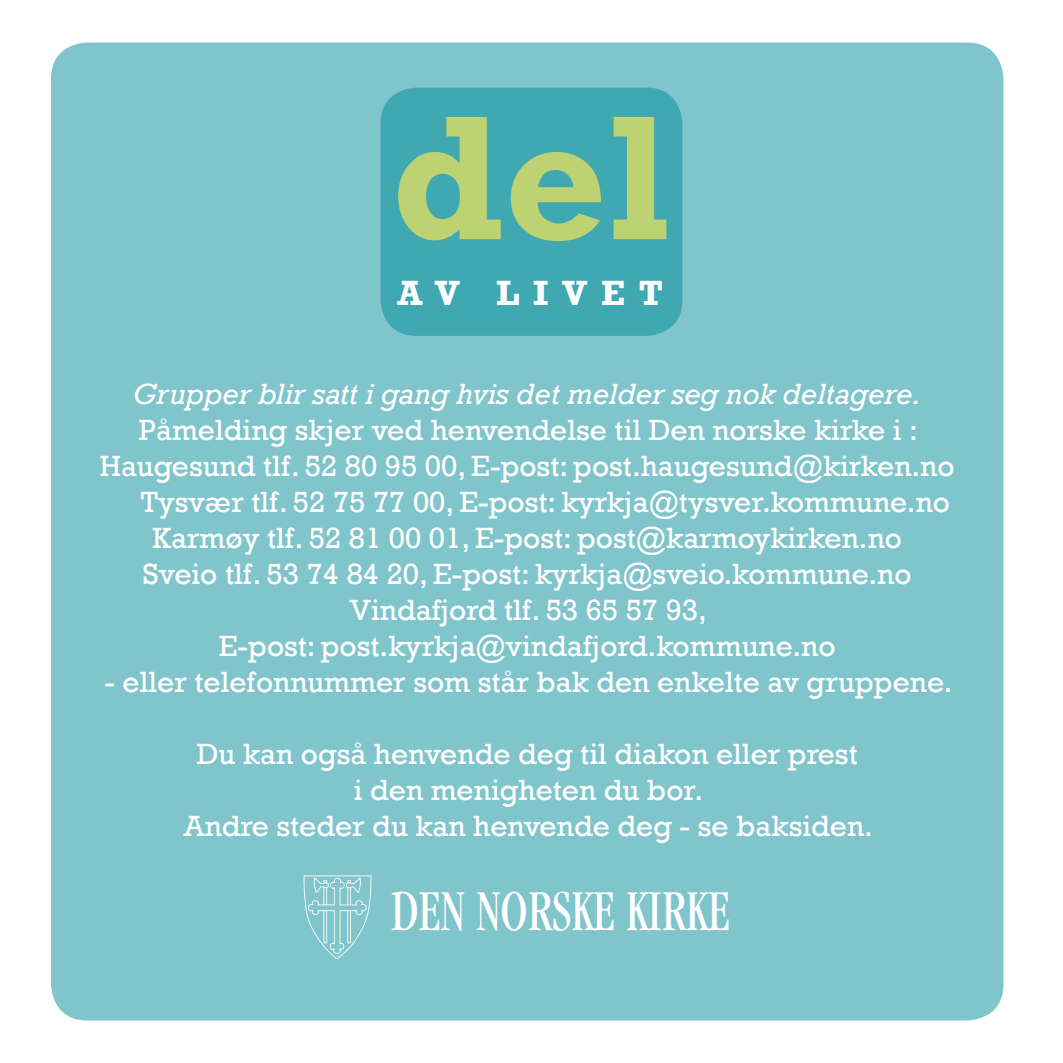
<style>
.page{position:relative;width:1063px;height:1063px;background:#fff}
.page>*{position:absolute;margin:0;border:0;box-sizing:border-box;transform-origin:0 0}
.t1{font:700 180px "Rockwell";color:#bcd273}
.t2{font:condensed 60px "Garamond";letter-spacing:.01em;color:#fff;scale:.8 1}
.t3{font:700 36px "Rockwell";letter-spacing:.38em;color:#fcfdfe}
.t4{font:30px "Rockwell";color:#fff}
.t5{font:italic 30px "Rockwell";color:#fff}
</style>
<div class="page">
<div style="left:51px;top:43px;width:952px;height:977px;background:#80c5cb;border-radius:36px"></div>
<div style="left:381px;top:88px;width:301px;height:248px;background:#40a8b1;border-radius:36px"></div>
<svg style="left:304px;top:876px;width:67px;height:83px"></svg>
<p class="t1" style="left:391px;top:70px;width:281px">del</p>
<p class="t3" style="left:398px;top:271px;width:267px">AV LIVET</p>
<p class="t5" style="left:133px;top:377px;width:789px">Grupper blir satt i gang hvis det melder seg nok deltagere.</p>
<p class="t4" style="left:139px;top:413px;width:781px">Påmelding skjer ved henvendelse til Den norske kirke i :</p>
<p class="t4" style="left:100px;top:449px;width:856px">Haugesund tlf. 52 80 95 00, E-post: post.haugesund@kirken.no</p>
<p class="t4" style="left:141px;top:485px;width:811px">Tysvær tlf. 52 75 77 00, E-post: kyrkja@tysver.kommune.no</p>
<p class="t4" style="left:152px;top:521px;width:751px">Karmøy tlf. 52 81 00 01, E-post: post@karmoykirken.no</p>
<p class="t4" style="left:143px;top:557px;width:770px">Sveio tlf. 53 74 84 20, E-post: kyrkja@sveio.kommune.no</p>
<p class="t4" style="left:350px;top:593px;width:359px">Vindafjord tlf. 53 65 57 93,</p>
<p class="t4" style="left:219px;top:629px;width:618px">E-post: post.kyrkja@vindafjord.kommune.no</p>
<p class="t4" style="left:104px;top:665px;width:850px">- eller telefonnummer som står bak den enkelte av gruppene.</p>
<p class="t4" style="left:197px;top:737px;width:662px">Du kan også henvende deg til diakon eller prest</p>
<p class="t4" style="left:354px;top:773px;width:351px">i den menigheten du bor.</p>
<p class="t4" style="left:184px;top:809px;width:691px">Andre steder du kan henvende deg - se baksiden.</p>
<p class="t2" style="left:392px;top:877px;width:424px">DEN NORSKE KIRKE</p>
</div>
